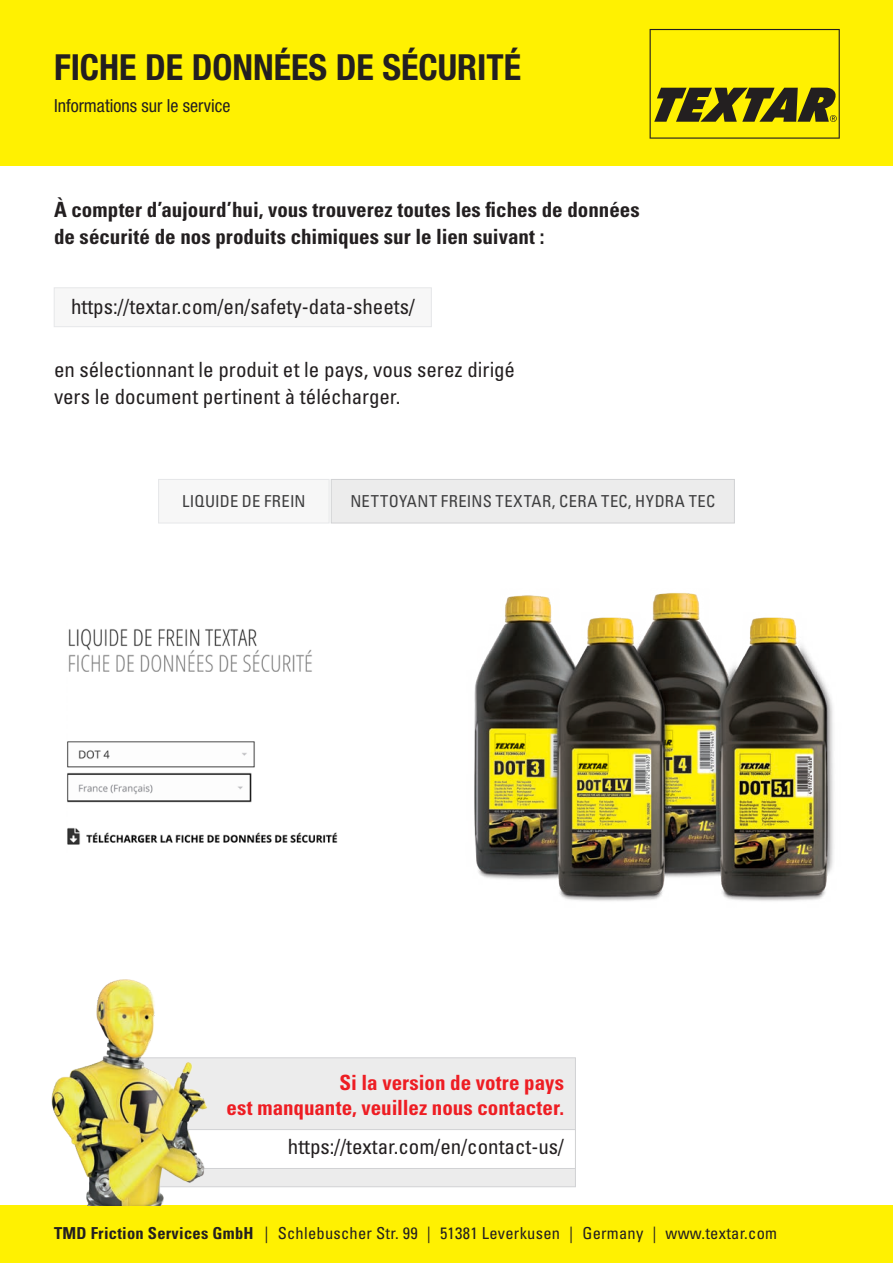
<style>
.page{position:relative;width:893px;height:1263px;background:#fff}
.page>*{position:absolute;margin:0;border:0;box-sizing:border-box;transform-origin:0 0}
.t1{font:700 condensed 36px "Helvetica Neue LT Pro";color:#231f20}
.t2{font:condensed 21px/27px "Univers LT Std";color:#231f20}
.t3{font:700 condensed 21px/27px "Univers LT Std";color:#231f20}
.t4{font:700 condensed 21px/25.2px "Univers LT Std";color:#ee1d23;text-align:right}
.t5{font:condensed 18px "Helvetica Neue LT Pro";color:#231f20}
.t6{font:condensed 16.5px "Univers LT Std";letter-spacing:.015em;color:#231f20}
.t7{font:condensed 16.5px "Univers LT Std";letter-spacing:.02em;color:#3e3e3f}
.s1{font-weight:700}
</style>
<div class="page">
<div style="left:0;top:0;width:893px;height:166px;background:#fff101"></div>
<svg style="left:650px;top:29px;width:190px;height:110px"></svg>
<div style="left:130px;top:1057px;width:446px;height:130px;background:#ececec;border:1px solid #d1d2d4"></div>
<div style="left:188px;top:1129px;width:388px;height:40px;background:#fff;border:1px solid #d1d2d4"></div>
<div style="left:54px;top:288px;width:378px;height:39px;background:#f7f7f7;border:1px solid #e6e7e9"></div>
<img style="left:474px;top:593px;width:360px;height:308px">
<div style="left:159px;top:479px;width:170px;height:44px;background:#f7f7f7"></div>
<div style="left:158px;top:479px;width:171px;height:44px;border:1px solid #e6e7e9"></div>
<div style="left:331px;top:479px;width:403px;height:44px;background:#ececec"></div>
<div style="left:331px;top:479px;width:404px;height:44px;border:1px solid #d1d2d4"></div>
<img style="left:67px;top:628px;width:271px;height:217px">
<div style="left:0;top:1205px;width:893px;height:58px;background:#fff101"></div>
<img style="left:51px;top:979px;width:160px;height:226px">
<h1 class="t1" style="left:54px;top:45px;width:469px">FICHE DE DONNÉES DE SÉCURITÉ</h1>
<p class="t5" style="left:54px;top:95px;width:178px">Informations sur le service</p>
<p class="t3" style="left:54px;top:196px;width:587px">À compter d’aujourd’hui, vous trouverez toutes les fiches de données de sécurité de nos produits chimiques sur le lien suivant :</p>
<p class="t2" style="left:71px;top:293px;width:345px">https://textar.com/en/safety-data-sheets/</p>
<p class="t2" style="left:54px;top:355px;width:463px">en sélectionnant le produit et le pays, vous serez dirigé vers le document pertinent à télécharger.</p>
<p class="t7" style="left:182px;top:491px;width:125px">LIQUIDE DE FREIN</p>
<p class="t7" style="left:350px;top:491px;width:366px">NETTOYANT FREINS TEXTAR, CERA TEC, HYDRA TEC</p>
<p class="t4" style="left:227px;top:1070px;width:339px">Si la version de votre pays<br>est manquante, veuillez nous contacter.</p>
<p class="t2" style="left:288px;top:1133px;width:278px">https://textar.com/en/contact-us/</p>
<p class="t6" style="left:54px;top:1222px;width:725px"><span class="s1">TMD Friction Services GmbH</span> | Schlebuscher Str. 99 | 51381 Leverkusen | Germany | www.textar.com</p>
</div>
